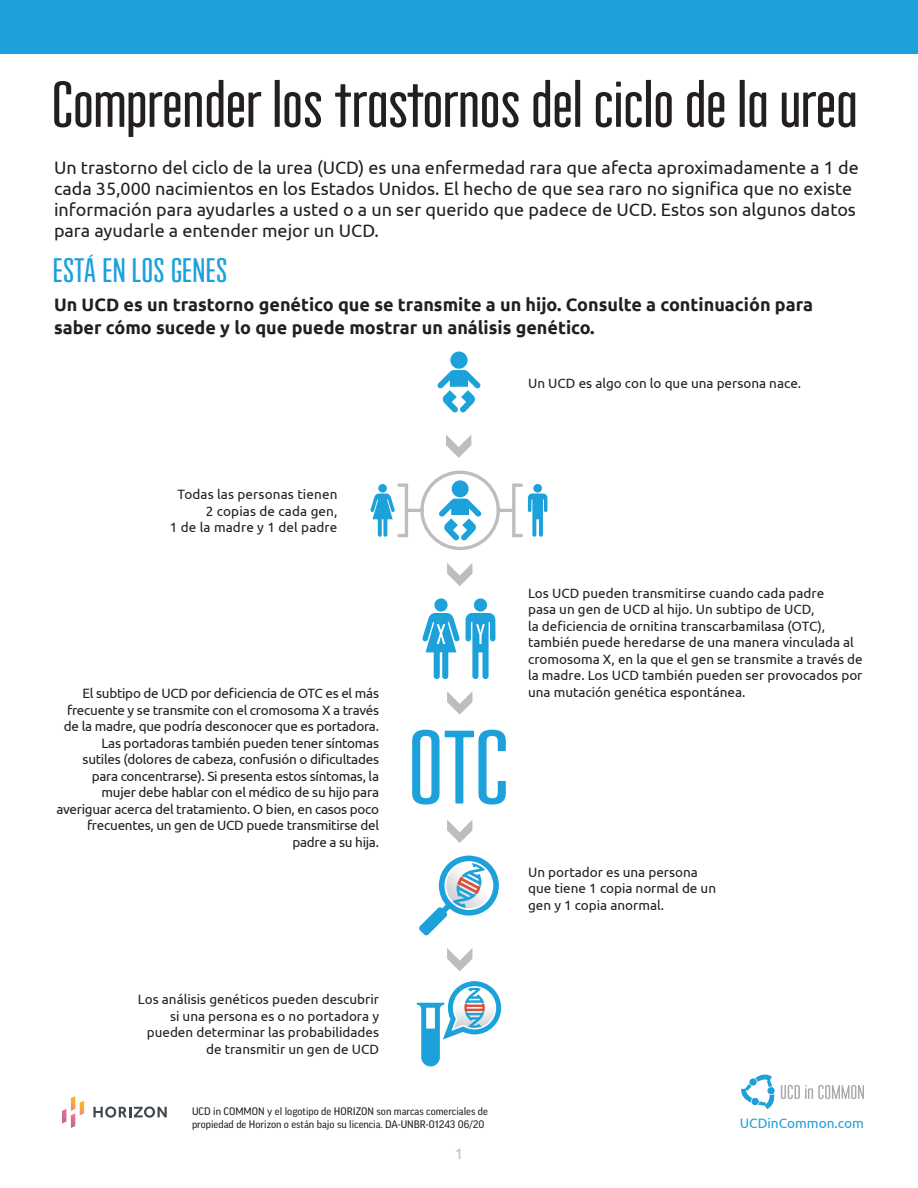
<style>
.page{position:relative;width:918px;height:1188px;background:#fff}
.page>*{position:absolute;margin:0;border:0;box-sizing:border-box;transform-origin:0 0}
.t1{font:57px "Nonesuch";letter-spacing:-.01em;color:#231f20}
.t2{font:30px "Nonesuch";letter-spacing:-.015em;color:#1ca1db}
.t3{font:18px/21px "Ubuntu";color:#231f20}
.t4{font:700 18px/22.5px "Ubuntu";color:#231f20}
.t5{font:15px "Ubuntu";color:#babcbe}
.t6{font:13.65px "Ubuntu";color:#1ca1db}
.t7{font:13.5px/16.5px "Ubuntu";color:#231f20}
.t8{font:13.5px/16.5px "Ubuntu";letter-spacing:-.02em;color:#231f20;text-align:right}
.t9{font:10.5px/12.6px "Good OT";color:#231f20}
</style>
<div class="page">
<div style="left:450px;top:352px;width:18px;height:17px;background:#1ca1db;border-radius:50%"></div>
<svg style="left:437px;top:370px;width:44px;height:43px"></svg>
<svg style="left:370px;top:470px;width:178px;height:80px"></svg>
<div style="left:378px;top:484px;width:9px;height:9px;background:#1ca1db;border-radius:50%"></div>
<div style="left:434px;top:598px;width:14px;height:14px;background:#1ca1db;border-radius:50%"></div>
<div style="left:474px;top:598px;width:13px;height:14px;background:#1ca1db;border-radius:50%"></div>
<svg style="left:422px;top:613px;width:73px;height:66px"></svg>
<svg style="left:412px;top:730px;width:94px;height:75px"></svg>
<svg style="left:419px;top:856px;width:80px;height:80px"></svg>
<svg style="left:417px;top:981px;width:84px;height:85px"></svg>
<svg style="left:446px;top:435px;width:25px;height:23px"></svg>
<svg style="left:447px;top:563px;width:25px;height:23px"></svg>
<svg style="left:447px;top:691px;width:25px;height:24px"></svg>
<svg style="left:447px;top:820px;width:25px;height:23px"></svg>
<svg style="left:447px;top:948px;width:25px;height:23px"></svg>
<svg style="left:781px;top:1085px;width:83px;height:14px"></svg>
<svg style="left:741px;top:1074px;width:34px;height:35px"></svg>
<div style="left:0;top:0;width:918px;height:54px;background:#1ca1db"></div>
<svg style="left:62px;top:1096px;width:22px;height:32px"></svg>
<svg style="left:93px;top:1106px;width:74px;height:12px"></svg>
<h1 class="t1" style="left:54px;top:71px;width:808px">Comprender los trastornos del ciclo de la urea</h1>
<p class="t3" style="left:54px;top:156px;width:806px">Un trastorno del ciclo de la urea (UCD) es una enfermedad rara que afecta aproximadamente a 1 de cada 35,000 nacimientos en los Estados Unidos. El hecho de que sea raro no significa que no existe información para ayudarles a usted o a un ser querido que padece de UCD. Estos son algunos datos para ayudarle a entender mejor un UCD.</p>
<h2 class="t2" style="left:54px;top:252px;width:176px">ESTÁ EN LOS GENES</h2>
<h3 class="t4" style="left:54px;top:293px;width:761px">Un UCD es un trastorno genético que se transmite a un hijo. Consulte a continuación para saber cómo sucede y lo que puede mostrar un análisis genético.</h3>
<p class="t7" style="left:170px;top:486px;width:169px;text-align:right">Todas las personas tienen<br>2 copias de cada gen,<br>1 de la madre y 1 del padre</p>
<p class="t8" style="left:57px;top:685px;width:324px">El subtipo de UCD por deficiencia de OTC es el más frecuente y se transmite con el cromosoma X a través de la madre, que podría desconocer que es portadora.<br>Las portadoras también pueden tener síntomas<br>sutiles (dolores de cabeza, confusión o dificultades para concentrarse). Si presenta estos síntomas, la mujer debe hablar con el médico de su hijo para averiguar acerca del tratamiento. O bien, en casos poco frecuentes, un gen de UCD puede transmitirse del padre a su hija.</p>
<p class="t7" style="left:138px;top:991px;width:243px;text-align:right">Los análisis genéticos pueden descubrir si una persona es o no portadora y pueden determinar las probabilidades de transmitir un gen de UCD</p>
<p class="t9" style="left:192px;top:1105px;width:297px">UCD in COMMON y el logotipo de HORIZON son marcas comerciales de propiedad de Horizon o están bajo su licencia. DA-UNBR-01243 06/20</p>
<p class="t5" style="left:455px;top:1145px;width:10px">1</p>
<p class="t7" style="left:528px;top:374px;width:275px">Un UCD es algo con lo que una persona nace.</p>
<p class="t7" style="left:528px;top:584px;width:336px">Los UCD pueden transmitirse cuando cada padre<br>pasa un gen de UCD al hijo. Un subtipo de UCD,<br>la deficiencia de ornitina transcarbamilasa (OTC), también puede heredarse de una manera vinculada al cromosoma X, en la que el gen se transmite a través de la madre. Los UCD también pueden ser provocados por una mutación genética espontánea.</p>
<p class="t7" style="left:528px;top:863px;width:190px">Un portador es una persona que tiene 1 copia normal de un gen y 1 copia anormal.</p>
<p class="t6" style="left:740px;top:1115px;width:126px">UCDinCommon.com</p>
</div>
